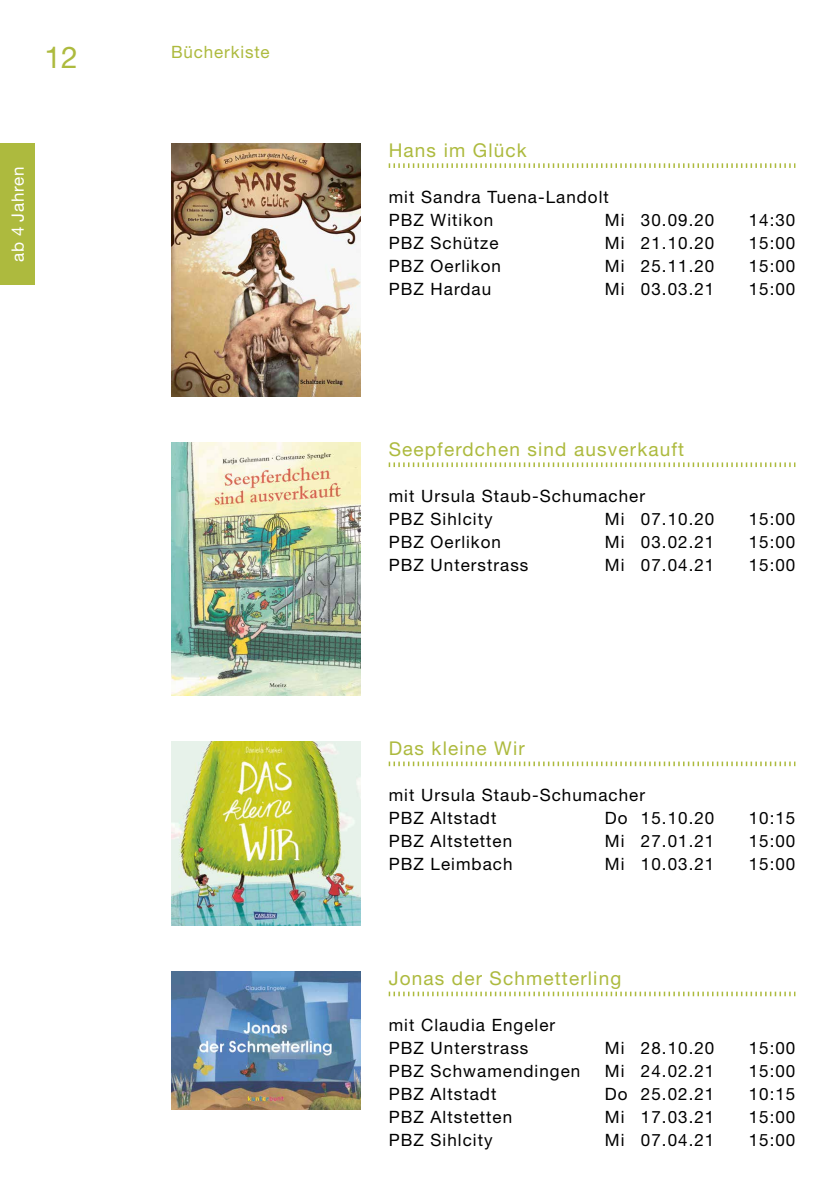
<style>
.page{position:relative;width:840px;height:1191px;background:#fff}
.page>*{position:absolute;margin:0;border:0;box-sizing:border-box;transform-origin:0 0}
.t1{font:30px "Helvetica Neue";color:#adba3e}
.t2{font:19px "Helvetica Neue";letter-spacing:.06em;color:#adba3e}
.t3{font:17px/23px "Helvetica Neue";letter-spacing:.06em;color:#000}
.t4{font:17px "Helvetica Neue";letter-spacing:.05em;color:#adba3e}
.t5{font:17px "Helvetica Neue";letter-spacing:.05em;color:#fff}
</style>
<div class="page">
<svg style="left:388px;top:163px;width:407px;height:5px"></svg>
<svg style="left:388px;top:462px;width:407px;height:5px"></svg>
<svg style="left:388px;top:761px;width:407px;height:5px"></svg>
<svg style="left:388px;top:991px;width:407px;height:5px"></svg>
<div style="left:0;top:143px;width:34px;height:142px;background:#adba3e"></div>
<img style="left:171px;top:442px;width:189px;height:254px">
<img style="left:171px;top:971px;width:189px;height:138px">
<img style="left:171px;top:741px;width:189px;height:184px">
<img style="left:171px;top:143px;width:189px;height:253px">
<h1 class="t1" style="left:45px;top:40px;width:35px">12</h1>
<p class="t5" style="left:8px;top:262px;width:98px;rotate:-90deg">ab 4 Jahren</p>
<p class="t4" style="left:171px;top:42px;width:100px">Bücherkiste</p>
<p class="t2" style="left:388px;top:139px;width:139px">Hans im Glück</p>
<p class="t3" style="left:388px;top:185px;width:221px">mit Sandra Tuena-Landolt<br>PBZ Witikon</p>
<p class="t3" style="left:604px;top:208px;width:111px">Mi 30.09.20</p>
<p class="t3" style="left:748px;top:208px;width:48px">14:30</p>
<p class="t3" style="left:388px;top:231px;width:111px">PBZ Schütze</p>
<p class="t3" style="left:604px;top:231px;width:111px">Mi 21.10.20</p>
<p class="t3" style="left:748px;top:231px;width:48px">15:00</p>
<p class="t3" style="left:388px;top:254px;width:114px">PBZ Oerlikon</p>
<p class="t3" style="left:604px;top:254px;width:111px">Mi 25.11.20</p>
<p class="t3" style="left:748px;top:254px;width:48px">15:00</p>
<p class="t3" style="left:388px;top:277px;width:104px">PBZ Hardau</p>
<p class="t3" style="left:604px;top:277px;width:111px">Mi 03.03.21</p>
<p class="t3" style="left:748px;top:277px;width:48px">15:00</p>
<p class="t2" style="left:388px;top:438px;width:297px">Seepferdchen sind ausverkauft</p>
<p class="t3" style="left:388px;top:484px;width:258px">mit Ursula Staub-Schumacher<br>PBZ Sihlcity</p>
<p class="t3" style="left:604px;top:507px;width:111px">Mi 07.10.20</p>
<p class="t3" style="left:748px;top:507px;width:48px">15:00</p>
<p class="t3" style="left:388px;top:530px;width:114px">PBZ Oerlikon</p>
<p class="t3" style="left:604px;top:530px;width:111px">Mi 03.02.21</p>
<p class="t3" style="left:748px;top:530px;width:48px">15:00</p>
<p class="t3" style="left:388px;top:553px;width:141px">PBZ Unterstrass</p>
<p class="t3" style="left:604px;top:553px;width:111px">Mi 07.04.21</p>
<p class="t3" style="left:748px;top:553px;width:48px">15:00</p>
<p class="t2" style="left:388px;top:737px;width:137px">Das kleine Wir</p>
<p class="t3" style="left:388px;top:783px;width:258px">mit Ursula Staub-Schumacher<br>PBZ Altstadt</p>
<p class="t3" style="left:604px;top:806px;width:111px">Do 15.10.20</p>
<p class="t3" style="left:748px;top:806px;width:48px">10:15</p>
<p class="t3" style="left:388px;top:829px;width:125px">PBZ Altstetten</p>
<p class="t3" style="left:604px;top:829px;width:111px">Mi 27.01.21</p>
<p class="t3" style="left:748px;top:829px;width:48px">15:00</p>
<p class="t3" style="left:388px;top:852px;width:125px">PBZ Leimbach</p>
<p class="t3" style="left:604px;top:852px;width:111px">Mi 10.03.21</p>
<p class="t3" style="left:748px;top:852px;width:48px">15:00</p>
<p class="t2" style="left:388px;top:967px;width:234px">Jonas der Schmetterling</p>
<p class="t3" style="left:388px;top:1013px;width:168px">mit Claudia Engeler<br>PBZ Unterstrass</p>
<p class="t3" style="left:604px;top:1036px;width:111px">Mi 28.10.20</p>
<p class="t3" style="left:748px;top:1036px;width:48px">15:00</p>
<p class="t3" style="left:388px;top:1059px;width:193px">PBZ Schwamendingen</p>
<p class="t3" style="left:604px;top:1059px;width:111px">Mi 24.02.21</p>
<p class="t3" style="left:748px;top:1059px;width:48px">15:00</p>
<p class="t3" style="left:388px;top:1082px;width:109px">PBZ Altstadt</p>
<p class="t3" style="left:604px;top:1082px;width:111px">Do 25.02.21</p>
<p class="t3" style="left:748px;top:1082px;width:48px">10:15</p>
<p class="t3" style="left:388px;top:1105px;width:125px">PBZ Altstetten</p>
<p class="t3" style="left:604px;top:1105px;width:111px">Mi 17.03.21</p>
<p class="t3" style="left:748px;top:1105px;width:48px">15:00</p>
<p class="t3" style="left:388px;top:1128px;width:105px">PBZ Sihlcity</p>
<p class="t3" style="left:604px;top:1128px;width:111px">Mi 07.04.21</p>
<p class="t3" style="left:748px;top:1128px;width:48px">15:00</p>
</div>
